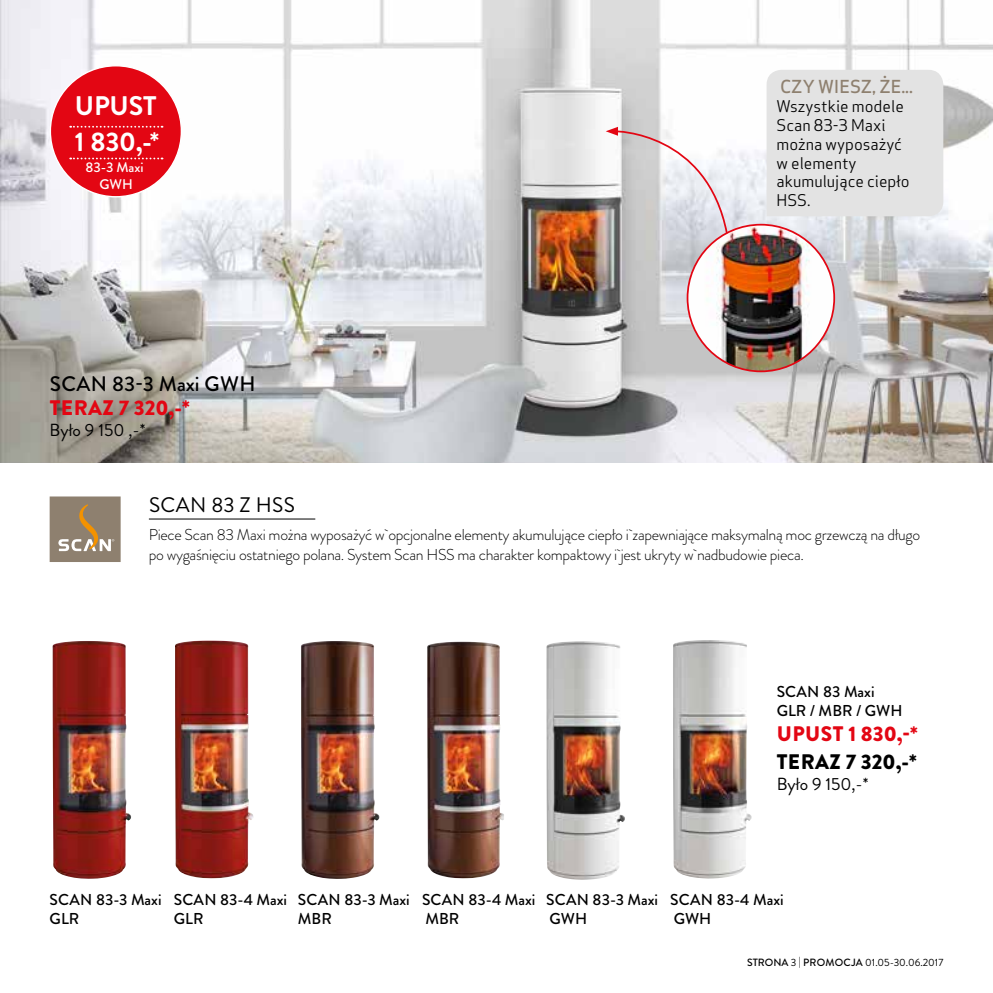
<style>
.page{position:relative;width:993px;height:993px;background:#fff}
.page>*{position:absolute;margin:0;border:0;box-sizing:border-box;transform-origin:0 0}
.t1{font:700 26.78px/35.5px "Brandon Grotesque";letter-spacing:-.01em;color:#fff}
.t2{font:900 21px "Brandon Grotesque";letter-spacing:.02em;color:#e30613}
.t3{font:500 21px "Brandon Grotesque";letter-spacing:.015em;color:#000}
.t4{font:900 21px "Brandon Grotesque";letter-spacing:.02em;color:#000}
.t5{font:21px "Brandon Grotesque";color:#000}
.t6{font:17.5px "Brandon Grotesque";color:#000}
.t7{font:500 17.5px "Apex Sans";color:#8e806f}
.t8{font:300 15.75px/19.2px "Brandon Grotesque";letter-spacing:-.02em;color:#000}
.t9{font:500 15.75px/18.9px "Brandon Grotesque";color:#000}
.t10{font:15.75px/18.9px "Apex Sans";color:#000}
.t11{font:500 14px/16.8px "Brandon Grotesque";color:#fff;text-align:center}
.t12{font:10.5px "Brandon Grotesque";color:#000}
.s1{font-weight:500}
</style>
<div class="page">
<img style="left:53px;top:641px;width:78px;height:237px">
<img style="left:175px;top:640px;width:79px;height:238px">
<img style="left:301px;top:641px;width:78px;height:237px">
<img style="left:546px;top:641px;width:79px;height:238px">
<img style="left:427px;top:641px;width:77px;height:237px">
<img style="left:673px;top:640px;width:78px;height:238px">
<img style="left:0;top:0;width:992px;height:462px">
<div style="left:50px;top:66px;width:131px;height:131px;background:#e30613;border-radius:50%"></div>
<svg style="left:70px;top:126px;width:92px;height:2px"></svg>
<svg style="left:70px;top:157px;width:92px;height:2px"></svg>
<div style="left:50px;top:496px;width:71px;height:66px;background:#8e806f"></div>
<svg style="left:58px;top:504px;width:56px;height:47px"></svg>
<hr style="left:149px;top:518px;width:166px;height:1px;background:#000">
<img style="left:687px;top:224px;width:147px;height:147px;border-radius:73px">
<svg style="left:605px;top:127px;width:123px;height:108px"></svg>
<div style="left:766px;top:70px;width:177px;height:146px;background:#e3e3e3"></div>
<h1 class="t1" style="left:75px;top:89px;width:86px">UPUST<br>1 830,-*</h1>
<p class="t11" style="left:85px;top:159px;width:60px">83-3 Maxi<br>GWH</p>
<h2 class="t3" style="left:50px;top:369px;width:207px">SCAN 83-3 Maxi GWH</h2>
<h2 class="t2" style="left:50px;top:393px;width:141px">TERAZ 7 320,-*</h2>
<p class="t6" style="left:50px;top:418px;width:97px">Było 9 150 ,-*</p>
<h2 class="t5" style="left:149px;top:490px;width:147px">SCAN 83 Z HSS</h2>
<p class="t7" style="left:779px;top:71px;width:134px">CZY WIESZ, ŻE...</p>
<p class="t10" style="left:776px;top:95px;width:134px">Wszystkie modele<br>Scan 83-3 Maxi można wyposażyć w elementy akumulujące ciepło<br>HSS.</p>
<p class="t8" style="left:149px;top:525px;width:772px">Piece Scan 83 Maxi można wyposażyć w opcjonalne elementy akumulujące ciepło i zapewniające maksymalną moc grzewczą na długo po wygaśnięciu ostatniego polana. System Scan HSS ma charakter kompaktowy i jest ukryty w nadbudowie pieca.</p>
<p class="t9" style="left:776px;top:682px;width:127px">SCAN 83 Maxi<br>GLR / MBR / GWH</p>
<h2 class="t2" style="left:776px;top:718px;width:142px">UPUST 1 830,-*</h2>
<h2 class="t4" style="left:776px;top:746px;width:141px">TERAZ 7 320,-*</h2>
<p class="t6" style="left:776px;top:771px;width:93px">Było 9 150,-*</p>
<p class="t9" style="left:50px;top:889px;width:113px">SCAN 83-3 Maxi<br>GLR</p>
<p class="t9" style="left:174px;top:889px;width:115px">SCAN 83-4 Maxi<br>GLR</p>
<p class="t9" style="left:298px;top:889px;width:113px">SCAN 83-3 Maxi<br>MBR</p>
<p class="t9" style="left:546px;top:889px;width:113px">SCAN 83-3 Maxi<br>GWH</p>
<p class="t9" style="left:422px;top:889px;width:115px">SCAN 83-4 Maxi<br>MBR</p>
<p class="t9" style="left:670px;top:889px;width:115px">SCAN 83-4 Maxi<br>GWH</p>
<p class="t12" style="left:746px;top:954px;width:198px"><span class="s1">STRONA</span> 3 | <span class="s1">PROMOCJA</span> 01.05-30.06.2017</p>
</div>
